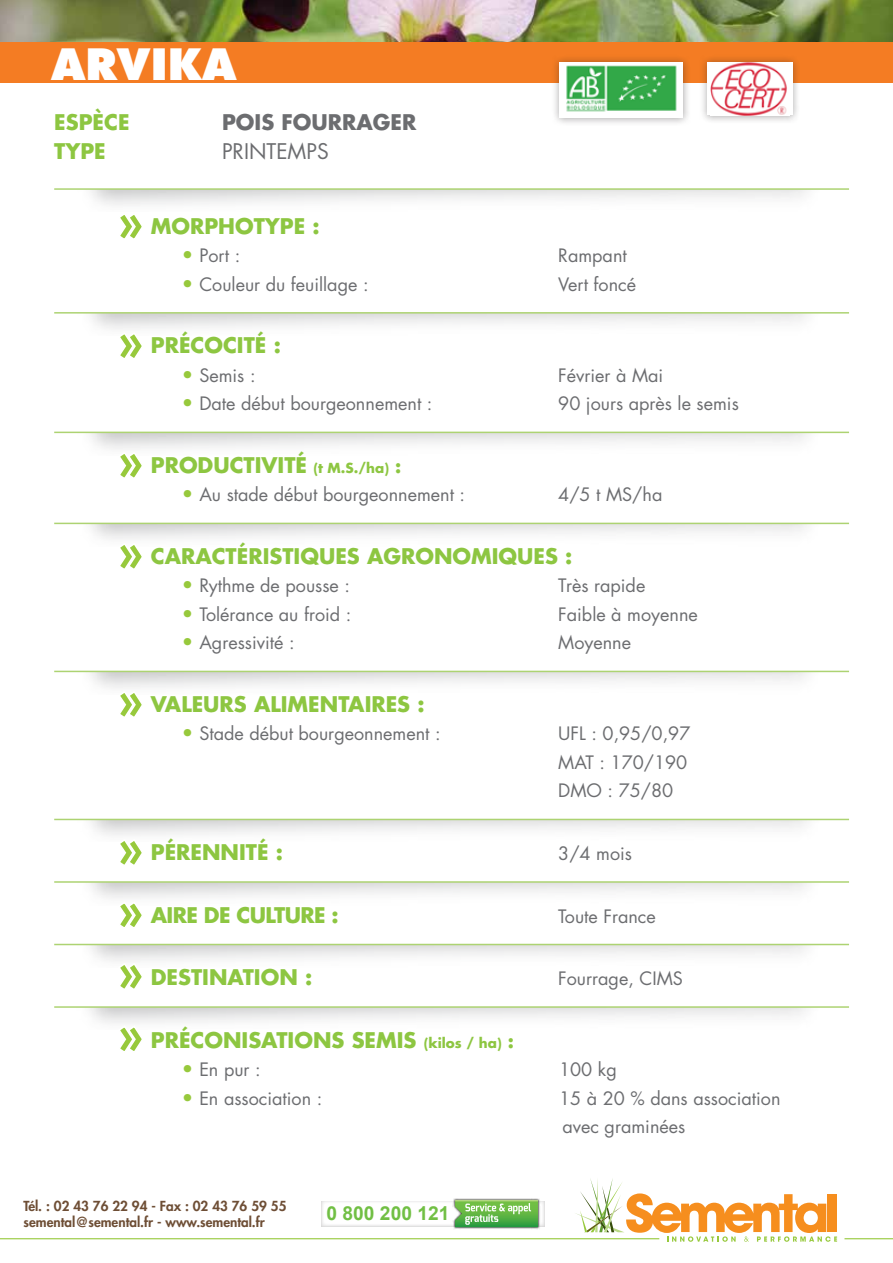
<style>
.page{position:relative;width:893px;height:1263px;background:#fff}
.page>*{position:absolute;margin:0;border:0;box-sizing:border-box;transform-origin:0 0}
.t1{font:800 42px "Futura Std";color:#fff}
.t2{font:700 21px "Futura Std";color:#8dc641}
.t3{font:700 21px "Futura Std";letter-spacing:-.03em;color:#8dc641}
.t4{font:700 21px "Futura Std";color:#6c6d70}
.t5{font:21px "Futura Std";color:#6c6d70}
.t6{font:700 19.2px "Arial";color:#71bf44}
.t7{font:18px "Futura Std";color:#6c6d70}
.t8{font:800 13.5px "Futura Std";color:#6e4e35}
.s1{font-size:19.5px;color:#97c93c}
.s2{font-size:13.5px}
.s3{font-size:18px}
</style>
<div class="page">
<img style="left:0;top:0;width:893px;height:43px">
<div style="left:0;top:43px;width:893px;height:40px;background:#f47c23"></div>
<svg style="left:574px;top:1178px;width:263px;height:64px"></svg>
<div style="left:827px;top:1194px;width:10px;height:38px;background:#f68e1e"></div>
<hr style="left:0;top:1238px;width:659px;height:1px;background:#97c93c">
<hr style="left:844px;top:1238px;width:49px;height:1px;background:#97c93c">
<img style="left:453px;top:1198px;width:87px;height:31px">
<svg style="left:455px;top:1200px;width:83px;height:27px;background:#77bf65"></svg>
<hr style="left:54px;top:188px;width:795px;height:2px;background:#add372">
<hr style="left:54px;top:312px;width:795px;height:2px;background:#add372">
<hr style="left:54px;top:432px;width:795px;height:1px;background:#add372">
<hr style="left:54px;top:523px;width:795px;height:1px;background:#add372">
<hr style="left:54px;top:671px;width:795px;height:1px;background:#add372">
<hr style="left:54px;top:819px;width:795px;height:1px;background:#add372">
<hr style="left:54px;top:881px;width:795px;height:2px;background:#add372">
<hr style="left:54px;top:944px;width:795px;height:1px;background:#add372">
<hr style="left:54px;top:1006px;width:795px;height:2px;background:#add372">
<svg style="left:120px;top:215px;width:22px;height:24px"></svg>
<svg style="left:117px;top:331px;width:28px;height:27px"></svg>
<svg style="left:117px;top:450px;width:28px;height:28px"></svg>
<svg style="left:117px;top:541px;width:28px;height:28px"></svg>
<svg style="left:117px;top:689px;width:28px;height:28px"></svg>
<svg style="left:117px;top:838px;width:28px;height:27px"></svg>
<svg style="left:117px;top:900px;width:28px;height:27px"></svg>
<svg style="left:117px;top:961px;width:28px;height:28px"></svg>
<svg style="left:117px;top:1024px;width:28px;height:27px"></svg>
<div style="left:551px;top:54px;width:140px;height:72px;background:#231f20;opacity:.4"></div>
<div style="left:560px;top:62px;width:123px;height:56px;background:#fff"></div>
<img style="left:566px;top:65px;width:111px;height:47px">
<div style="left:699px;top:54px;width:102px;height:70px;background:#231f20;opacity:.4"></div>
<div style="left:708px;top:62px;width:85px;height:53px;background:#fff"></div>
<img style="left:710px;top:62px;width:77px;height:53px">
<p class="t1" style="left:51px;top:38px;width:187px">ARVIKA</p>
<p class="t2" style="left:54px;top:108px;width:77px">ESPÈCE</p>
<p class="t4" style="left:222px;top:108px;width:196px">POIS FOURRAGER</p>
<p class="t2" style="left:54px;top:137px;width:53px">TYPE</p>
<p class="t5" style="left:222px;top:137px;width:108px">PRINTEMPS</p>
<p class="t2" style="left:151px;top:212px;width:170px">MORPHOTYPE :</p>
<p class="t7" style="left:182px;top:244px;width:60px"><span class="s1">•</span> Port :</p>
<p class="t7" style="left:558px;top:244px;width:70px">Rampant</p>
<p class="t7" style="left:182px;top:273px;width:188px"><span class="s1">•</span> Couleur du feuillage :</p>
<p class="t7" style="left:558px;top:273px;width:79px">Vert foncé</p>
<p class="t2" style="left:151px;top:331px;width:132px">PRÉCOCITÉ :</p>
<p class="t7" style="left:182px;top:364px;width:75px"><span class="s1">•</span> Semis :</p>
<p class="t7" style="left:558px;top:364px;width:107px">Février à Mai</p>
<p class="t7" style="left:182px;top:392px;width:252px"><span class="s1">•</span> Date début bourgeonnement :</p>
<p class="t7" style="left:558px;top:392px;width:182px">90 jours après le semis</p>
<p class="t2" style="left:151px;top:451px;width:252px">PRODUCTIVITÉ <span class="s2">(t M.S./ha)</span> <span class="s3">:</span></p>
<p class="t7" style="left:182px;top:483px;width:285px"><span class="s1">•</span> Au stade début bourgeonnement :</p>
<p class="t7" style="left:558px;top:483px;width:106px">4/5 t MS/ha</p>
<p class="t2" style="left:151px;top:542px;width:423px">CARACTÉRISTIQUES AGRONOMIQUES :</p>
<p class="t7" style="left:182px;top:574px;width:170px"><span class="s1">•</span> Rythme de pousse :</p>
<p class="t7" style="left:558px;top:574px;width:89px">Très rapide</p>
<p class="t7" style="left:182px;top:603px;width:171px"><span class="s1">•</span> Tolérance au froid :</p>
<p class="t7" style="left:558px;top:603px;width:141px">Faible à moyenne</p>
<p class="t7" style="left:182px;top:631px;width:114px"><span class="s1">•</span> Agressivité :</p>
<p class="t7" style="left:558px;top:631px;width:74px">Moyenne</p>
<p class="t2" style="left:151px;top:690px;width:275px">VALEURS ALIMENTAIRES :</p>
<p class="t7" style="left:182px;top:722px;width:260px"><span class="s1">•</span> Stade début bourgeonnement :</p>
<p class="t7" style="left:558px;top:722px;width:134px">UFL : 0,95/0,97</p>
<p class="t7" style="left:558px;top:751px;width:131px">MAT : 170/190</p>
<p class="t7" style="left:558px;top:779px;width:117px">DMO : 75/80</p>
<p class="t2" style="left:151px;top:838px;width:134px">PÉRENNITÉ :</p>
<p class="t7" style="left:558px;top:842px;width:75px">3/4 mois</p>
<p class="t3" style="left:151px;top:901px;width:189px">AIRE DE CULTURE :</p>
<p class="t7" style="left:558px;top:904px;width:99px">Toute France</p>
<p class="t2" style="left:151px;top:963px;width:163px">DESTINATION :</p>
<p class="t7" style="left:558px;top:967px;width:126px">Fourrage, CIMS</p>
<p class="t2" style="left:151px;top:1026px;width:365px">PRÉCONISATIONS SEMIS <span class="s2">(kilos / ha)</span> <span class="s3">:</span></p>
<p class="t7" style="left:182px;top:1058px;width:80px"><span class="s1">•</span> En pur :</p>
<p class="t7" style="left:559px;top:1058px;width:59px">100 kg</p>
<p class="t7" style="left:182px;top:1086px;width:142px"><span class="s1">•</span> En association :</p>
<p class="t7" style="left:559px;top:1086px;width:223px">15 à 20 % dans association</p>
<p class="t7" style="left:562px;top:1115px;width:124px">avec graminées</p>
<p class="t8" style="left:24px;top:1197px;width:264px">Tél. : 02 43 76 22 94 - Fax : 02 43 76 59 55</p>
<p class="t8" style="left:24px;top:1213px;width:243px">semental@semental.fr - www.semental.fr</p>
<p class="t6" style="left:326px;top:1201px;width:125px">0 800 200 121</p>
</div>
